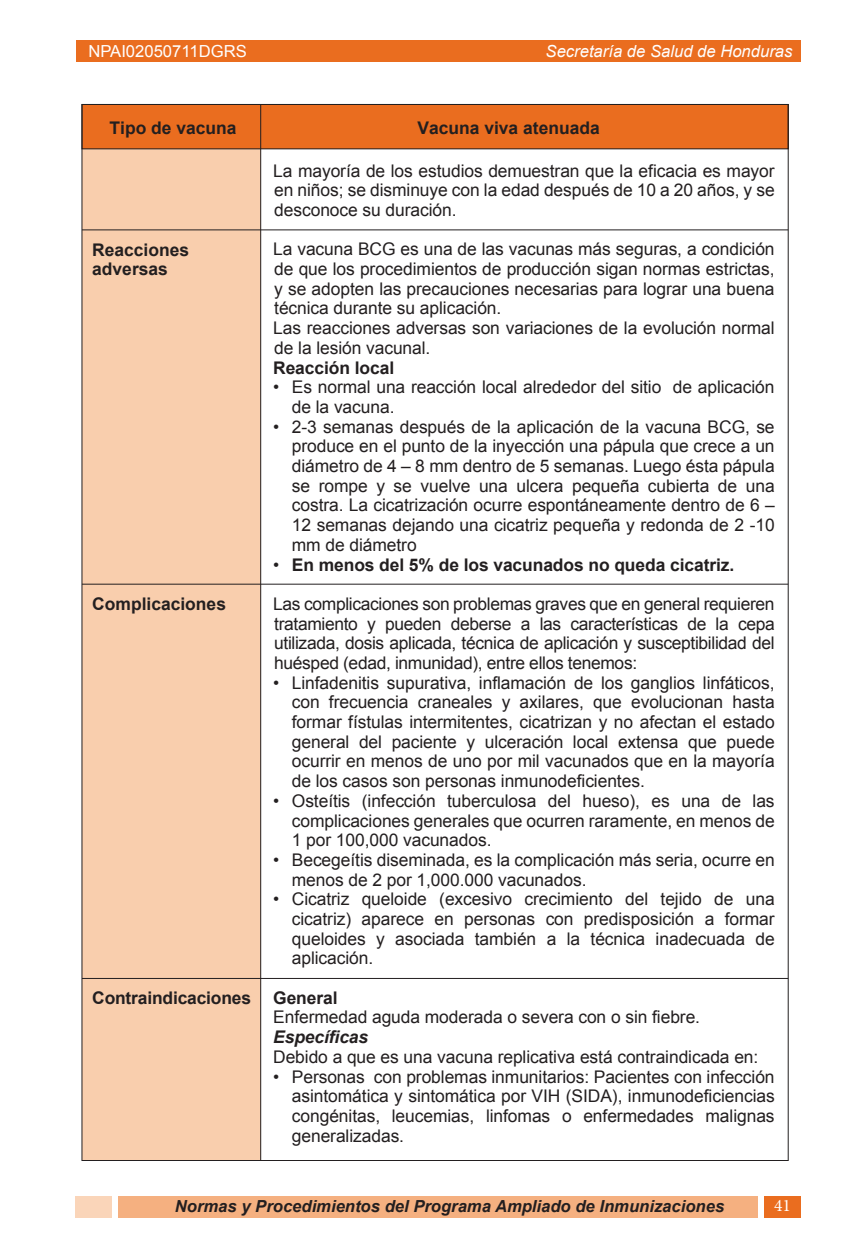
<style>
.page{position:relative;width:851px;height:1260px;background:#fff}
.page>*{position:absolute;margin:0;border:0;box-sizing:border-box;transform-origin:0 0}
.t1{font:17.5px/19.8px "Arial";letter-spacing:-.005em;color:#231f20;text-align:justify}
.t2{font:700 17.5px/19.8px "Arial";letter-spacing:-.005em;color:#231f20}
.t3{font:italic 700 17.5px "Arial";letter-spacing:-.005em;color:#231f20}
.t4{font:17.5px "Minion Pro";color:#fff}
.t5{font:italic 700 16.62px "Arial";color:#231f20}
.t6{font:italic 16.62px "Arial";color:#fff}
.t7{font:16.62px "Arial";color:#fff}
.s1{font-weight:400}
</style>
<div class="page">
<div style="left:118px;top:1196px;width:639px;height:22px;background:#f5b080"></div>
<div style="left:76px;top:40px;width:724px;height:22px;background:#ea6d1f"></div>
<div style="left:764px;top:1196px;width:36px;height:22px;background:#ea6d1f"></div>
<div style="left:76px;top:1196px;width:36px;height:22px;background:#fad5b9"></div>
<div style="left:82px;top:142px;width:179px;height:1018px;background:#f9cead"></div>
<div style="left:82px;top:104px;width:706px;height:45px;background:#ea6d1f"></div>
<hr style="left:260px;top:104px;width:1px;height:1057px;background:#231f20">
<hr style="left:82px;top:978px;width:706px;height:1px;background:#231f20">
<hr style="left:82px;top:584px;width:706px;height:1px;background:#231f20">
<hr style="left:82px;top:229px;width:706px;height:1px;background:#231f20">
<p class="t7" style="left:88px;top:40px;width:160px">NPAI02050711DGRS</p>
<p class="t6" style="left:545px;top:41px;width:248px">Secretaría de Salud de Honduras</p>
<p class="t2" style="left:110px;top:118px;width:128px">Tipo de vacuna</p>
<p class="t2" style="left:417px;top:118px;width:184px">Vacuna viva atenuada</p>
<p class="t1" style="left:273px;top:161px;width:503px">La mayoría de los estudios demuestran que la eficacia es mayor en niños; se disminuye con la edad después de 10 a 20 años, y se desconoce su duración.</p>
<p class="t1" style="left:273px;top:240px;width:503px;text-align:left">La vacuna BCG es una de las vacunas más seguras, a condición de que los procedimientos de producción sigan normas estrictas, y se adopten las precauciones necesarias para lograr una buena técnica durante su aplicación.<br>Las reacciones adversas son variaciones de la evolución normal de la lesión vacunal.</p>
<p class="t2" style="left:273px;top:358px;width:122px">Reacción local</p>
<p class="t1" style="left:292px;top:377px;width:484px;text-indent:-19px">• Es normal una reacción local alrededor del sitio de aplicación de la vacuna.</p>
<p class="t1" style="left:292px;top:417px;width:484px;text-indent:-19px">• 2-3 semanas después de la aplicación de la vacuna BCG, se produce en el punto de la inyección una pápula que crece a un diámetro de 4 – 8 mm dentro de 5 semanas. Luego ésta pápula se rompe y se vuelve una ulcera pequeña cubierta de una costra. La cicatrización ocurre espontáneamente dentro de 6 – 12 semanas dejando una cicatriz pequeña y redonda de 2 -10 mm de diámetro</p>
<p class="t2" style="left:273px;top:555px;width:462px"><span class="s1">•</span> En menos del 5% de los vacunados no queda cicatriz.</p>
<p class="t1" style="left:273px;top:594px;width:503px">Las complicaciones son problemas graves que en general requieren tratamiento y pueden deberse a las características de la cepa utilizada, dosis aplicada, técnica de aplicación y susceptibilidad del huésped (edad, inmunidad), entre ellos tenemos:</p>
<p class="t1" style="left:292px;top:673px;width:484px;text-indent:-19px">• Linfadenitis supurativa, inflamación de los ganglios linfáticos, con frecuencia craneales y axilares, que evolucionan hasta formar fístulas intermitentes, cicatrizan y no afectan el estado general del paciente y ulceración local extensa que puede ocurrir en menos de uno por mil vacunados que en la mayoría de los casos son personas inmunodeficientes.</p>
<p class="t1" style="left:292px;top:791px;width:484px;text-indent:-19px">• Osteítis (infección tuberculosa del hueso), es una de las complicaciones generales que ocurren raramente, en menos de 1 por 100,000 vacunados.</p>
<p class="t1" style="left:292px;top:850px;width:484px;text-indent:-19px">• Becegeítis diseminada, es la complicación más seria, ocurre en menos de 2 por 1,000.000 vacunados.</p>
<p class="t1" style="left:292px;top:889px;width:484px;text-indent:-19px">• Cicatriz queloide (excesivo crecimiento del tejido de una cicatriz) aparece en personas con predisposición a formar queloides y asociada también a la técnica inadecuada de aplicación.</p>
<p class="t2" style="left:273px;top:988px;width:66px">General</p>
<p class="t1" style="left:273px;top:1008px;width:428px">Enfermedad aguda moderada o severa con o sin fiebre.</p>
<p class="t3" style="left:273px;top:1025px;width:97px">Específicas</p>
<p class="t1" style="left:273px;top:1047px;width:486px">Debido a que es una vacuna replicativa está contraindicada en:</p>
<p class="t1" style="left:292px;top:1067px;width:484px;text-indent:-19px">• Personas con problemas inmunitarios: Pacientes con infección asintomática y sintomática por VIH (SIDA), inmunodeficiencias congénitas, leucemias, linfomas o enfermedades malignas generalizadas.</p>
<p class="t2" style="left:92px;top:240px;width:98px">Reacciones adversas</p>
<p class="t2" style="left:92px;top:595px;width:135px">Complicaciones</p>
<p class="t2" style="left:92px;top:988px;width:160px">Contraindicaciones</p>
<p class="t5" style="left:175px;top:1195px;width:551px">Normas y Procedimientos del Programa Ampliado de Inmunizaciones</p>
<p class="t4" style="left:774px;top:1194px;width:18px">41</p>
</div>
